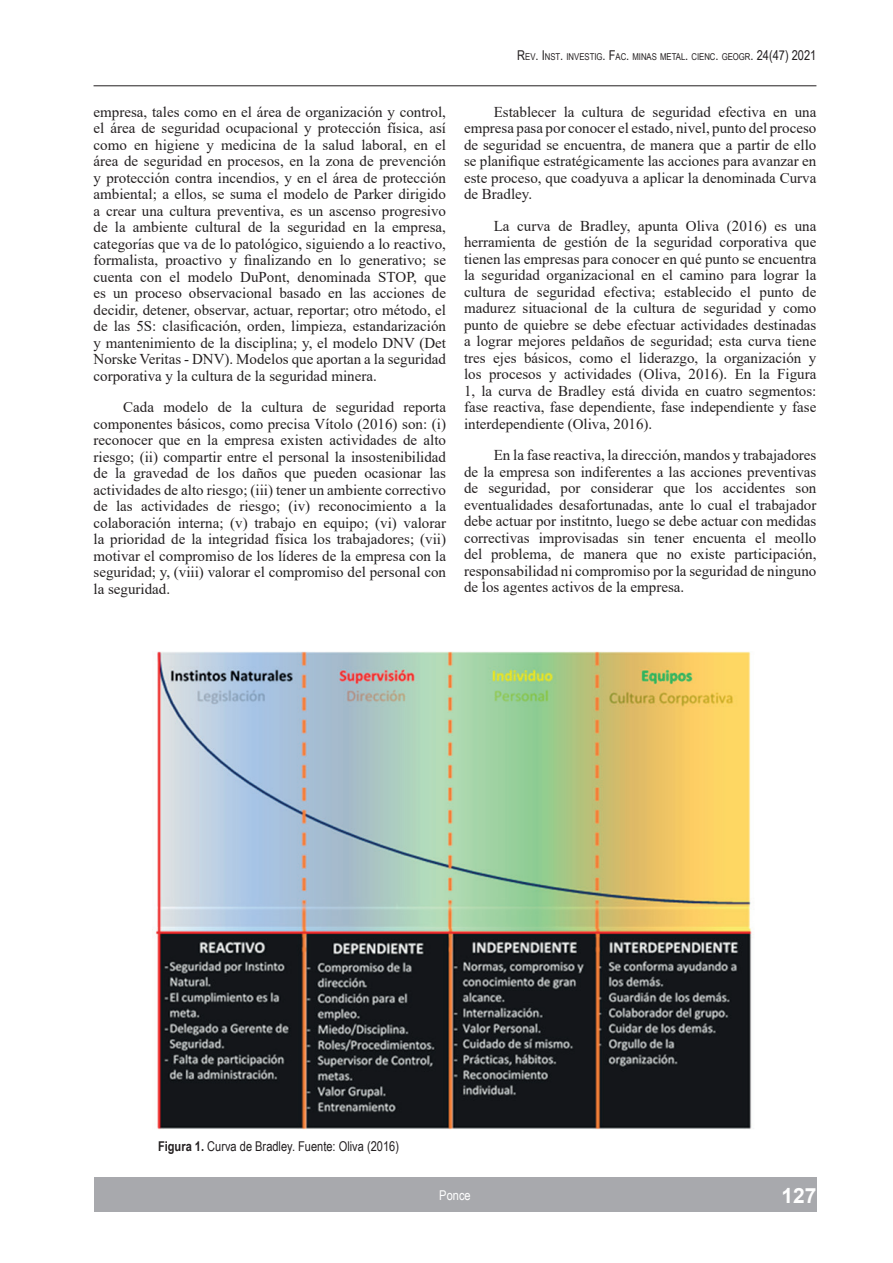
<style>
.page{position:relative;width:893px;height:1263px;background:#fff}
.page>*{position:absolute;margin:0;border:0;box-sizing:border-box;transform-origin:0 0}
.t1{font:700 21px "Arial";color:#fff}
.t2{font:15px/16.5px "Times New Roman";color:#231f20;text-align:justify}
.t3{font:13.5px "Arial Narrow";color:#231f20}
.t4{font:13.5px "Arial Narrow";color:#fff}
.t5{font:9.45px "Arial Narrow";color:#231f20}
.s1{font-size:13.5px}
.s2{font-weight:700}
</style>
<div class="page">
<div style="left:94px;top:1178px;width:722px;height:34px;background:#a8a9ad"></div>
<hr style="left:94px;top:85px;width:722px;height:1px;background:#231f20">
<img style="left:155px;top:652px;width:597px;height:477px">
<p class="t2" style="left:94px;top:103px;width:354px">empresa, tales como en el área de organización y control, el área de seguridad ocupacional y protección física, así como en higiene y medicina de la salud laboral, en el área de seguridad en procesos, en la zona de prevención y protección contra incendios, y en el área de protección ambiental; a ellos, se suma el modelo de Parker dirigido a crear una cultura preventiva, es un ascenso progresivo de la ambiente cultural de la seguridad en la empresa, categorías que va de lo patológico, siguiendo a lo reactivo, formalista, proactivo y finalizando en lo generativo; se cuenta con el modelo DuPont, denominada STOP, que es un proceso observacional basado en las acciones de decidir, detener, observar, actuar, reportar; otro método, el de las 5S: clasificación, orden, limpieza, estandarización y mantenimiento de la disciplina; y, el modelo DNV (Det Norske Veritas - DNV). Modelos que aportan a la seguridad corporativa y la cultura de la seguridad minera.</p>
<p class="t2" style="left:94px;top:398px;width:354px;text-indent:30px">Cada modelo de la cultura de seguridad reporta componentes básicos, como precisa Vítolo (2016) son: (i) reconocer que en la empresa existen actividades de alto riesgo; (ii) compartir entre el personal la insostenibilidad de la gravedad de los daños que pueden ocasionar las actividades de alto riesgo; (iii) tener un ambiente correctivo de las actividades de riesgo; (iv) reconocimiento a la colaboración interna; (v) trabajo en equipo; (vi) valorar la prioridad de la integridad física los trabajadores; (vii) motivar el compromiso de los líderes de la empresa con la seguridad; y, (viii) valorar el compromiso del personal con la seguridad.</p>
<p class="t5" style="left:517px;top:50px;width:301px"><span class="s1">R</span>EV<span class="s1">. I</span>NST<span class="s1">.</span> INVESTIG<span class="s1">. F</span>AC<span class="s1">.</span> MINAS METAL<span class="s1">.</span> CIENC<span class="s1">.</span> GEOGR<span class="s1">. 24(47) 2021</span></p>
<p class="t2" style="left:464px;top:103px;width:354px;text-indent:30px">Establecer la cultura de seguridad efectiva en una empresa pasa por conocer el estado, nivel, punto del proceso de seguridad se encuentra, de manera que a partir de ello se planifique estratégicamente las acciones para avanzar en este proceso, que coadyuva a aplicar la denominada Curva de Bradley.</p>
<p class="t2" style="left:464px;top:217px;width:354px;text-indent:30px">La curva de Bradley, apunta Oliva (2016) es una herramienta de gestión de la seguridad corporativa que tienen las empresas para conocer en qué punto se encuentra la seguridad organizacional en el camino para lograr la cultura de seguridad efectiva; establecido el punto de madurez situacional de la cultura de seguridad y como punto de quiebre se debe efectuar actividades destinadas a lograr mejores peldaños de seguridad; esta curva tiene tres ejes básicos, como el liderazgo, la organización y los procesos y actividades (Oliva, 2016). En la Figura 1, la curva de Bradley está divida en cuatro segmentos: fase reactiva, fase dependiente, fase independiente y fase interdependiente (Oliva, 2016).</p>
<p class="t2" style="left:464px;top:446px;width:354px;text-indent:30px">En la fase reactiva, la dirección, mandos y trabajadores de la empresa son indiferentes a las acciones preventivas de seguridad, por considerar que los accidentes son eventualidades desafortunadas, ante lo cual el trabajador debe actuar por institnto, luego se debe actuar con medidas correctivas improvisadas sin tener encuenta el meollo del problema, de manera que no existe participación, responsabilidad ni compromiso por la seguridad de ninguno de los agentes activos de la empresa.</p>
<p class="t3" style="left:158px;top:1136px;width:243px"><span class="s2">Figura 1.</span> Curva de Bradley. Fuente: Oliva (2016)</p>
<p class="t4" style="left:439px;top:1185px;width:33px">Ponce</p>
<h1 class="t1" style="left:781px;top:1180px;width:37px">127</h1>
</div>
